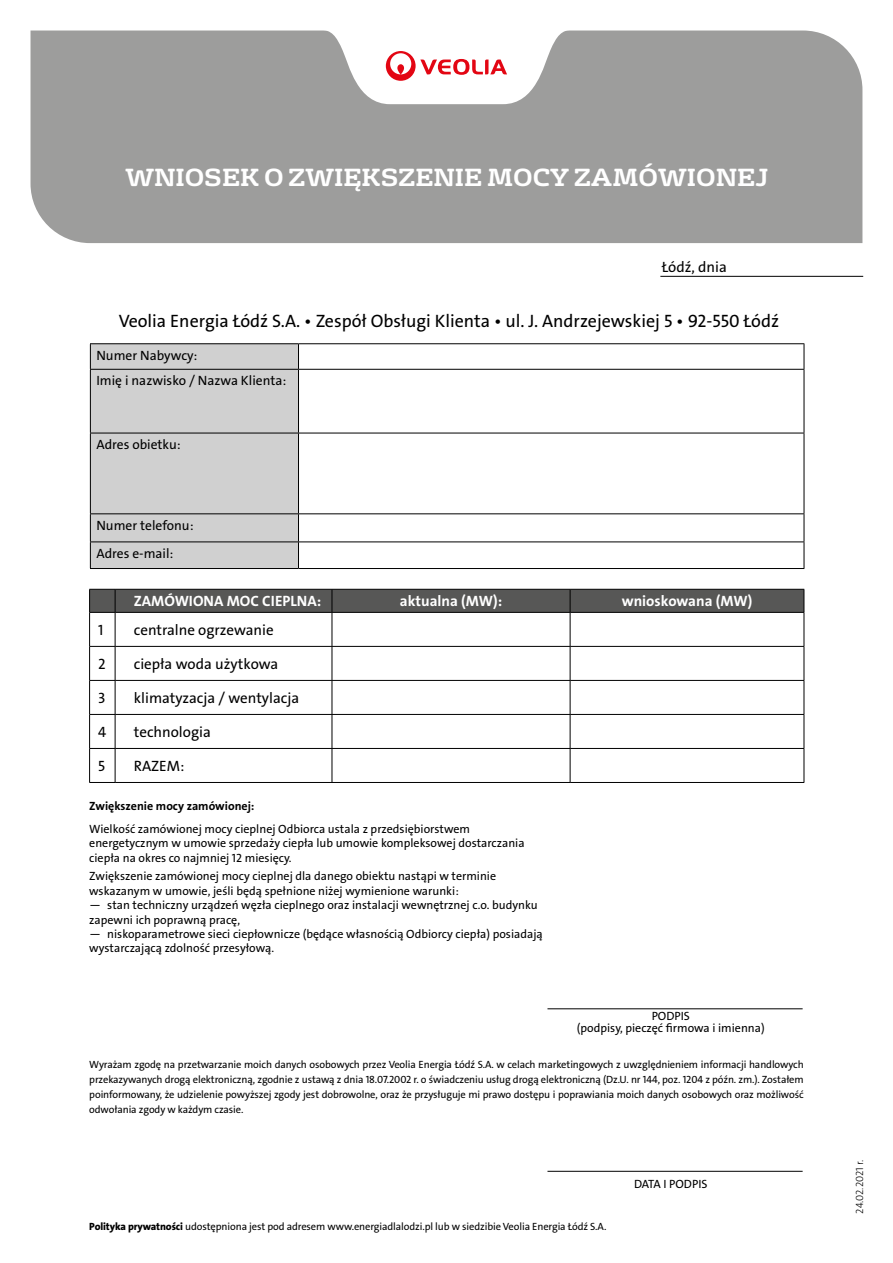
<style>
.page{position:relative;width:893px;height:1263px;background:#fff}
.page>*{position:absolute;margin:0;border:0;box-sizing:border-box;transform-origin:0 0}
.t1{font:700 24px "FS Rufus";color:#fff}
.t2{font:18px "The Sans Veolia W5 Plain";color:#000}
.t3{font:15px "The Sans Veolia W5 Plain";color:#000}
.t4{font:700 15px "The Sans Veolia W7";color:#fff}
.t5{font:13.5px/25.5px "The Sans Veolia W5 Plain";color:#000}
.t6{font:12px/14.4px "The Sans Veolia W5 Plain";color:#000}
.t7{font:700 12px "The Sans Veolia W7";color:#000}
.t8{font:10.5px/15px "The Sans Veolia W5 Plain";letter-spacing:-.01em;color:#000;text-align:justify}
.t9{font:300 10.5px "The Sans Veolia W3";letter-spacing:-.01em;color:#000}
.s1{font-family:"The Sans Veolia W8";font-weight:800}
</style>
<div class="page">
<div style="left:31px;top:104px;width:831px;height:139px;background:#9d9d9c"></div>
<svg style="left:30px;top:30px;width:833px;height:74px;fill:#9d9d9c"></svg>
<svg style="left:386px;top:51px;width:121px;height:30px"></svg>
<hr style="left:660px;top:276px;width:203px;height:1px;background:#000">
<svg style="left:89px;top:589px;width:716px;height:24px;background:#535352"></svg>
<hr style="left:89px;top:613px;width:1px;height:33px;background:#000">
<hr style="left:115px;top:612px;width:217px;height:1px;background:#000">
<hr style="left:115px;top:613px;width:1px;height:33px;background:#000">
<hr style="left:332px;top:612px;width:238px;height:1px;background:#000">
<hr style="left:332px;top:613px;width:1px;height:33px;background:#000">
<hr style="left:570px;top:612px;width:234px;height:1px;background:#000">
<hr style="left:570px;top:613px;width:1px;height:33px;background:#000">
<hr style="left:804px;top:613px;width:1px;height:33px;background:#000">
<svg style="left:89px;top:646px;width:26px;height:1px"></svg>
<hr style="left:89px;top:647px;width:1px;height:33px;background:#000">
<hr style="left:115px;top:646px;width:217px;height:1px;background:#000">
<hr style="left:115px;top:647px;width:1px;height:33px;background:#000">
<hr style="left:332px;top:646px;width:238px;height:1px;background:#000">
<hr style="left:332px;top:647px;width:1px;height:33px;background:#000">
<hr style="left:570px;top:646px;width:234px;height:1px;background:#000">
<hr style="left:570px;top:647px;width:1px;height:33px;background:#000">
<hr style="left:804px;top:647px;width:1px;height:33px;background:#000">
<svg style="left:89px;top:680px;width:26px;height:1px"></svg>
<hr style="left:89px;top:681px;width:1px;height:33px;background:#000">
<hr style="left:115px;top:680px;width:217px;height:1px;background:#000">
<hr style="left:115px;top:681px;width:1px;height:33px;background:#000">
<hr style="left:332px;top:680px;width:238px;height:1px;background:#000">
<hr style="left:332px;top:681px;width:1px;height:33px;background:#000">
<hr style="left:570px;top:680px;width:234px;height:1px;background:#000">
<hr style="left:570px;top:681px;width:1px;height:33px;background:#000">
<hr style="left:804px;top:681px;width:1px;height:33px;background:#000">
<svg style="left:89px;top:714px;width:26px;height:1px"></svg>
<hr style="left:89px;top:715px;width:1px;height:33px;background:#000">
<hr style="left:115px;top:714px;width:217px;height:1px;background:#000">
<hr style="left:115px;top:715px;width:1px;height:33px;background:#000">
<hr style="left:332px;top:714px;width:238px;height:1px;background:#000">
<hr style="left:332px;top:715px;width:1px;height:33px;background:#000">
<hr style="left:570px;top:714px;width:234px;height:1px;background:#000">
<hr style="left:570px;top:715px;width:1px;height:33px;background:#000">
<hr style="left:804px;top:715px;width:1px;height:33px;background:#000">
<svg style="left:89px;top:748px;width:26px;height:1px"></svg>
<hr style="left:89px;top:749px;width:1px;height:33px;background:#000">
<hr style="left:115px;top:748px;width:217px;height:1px;background:#000">
<hr style="left:115px;top:749px;width:1px;height:33px;background:#000">
<hr style="left:332px;top:748px;width:238px;height:1px;background:#000">
<hr style="left:332px;top:749px;width:1px;height:33px;background:#000">
<hr style="left:570px;top:748px;width:234px;height:1px;background:#000">
<hr style="left:570px;top:749px;width:1px;height:33px;background:#000">
<hr style="left:804px;top:749px;width:1px;height:33px;background:#000">
<svg style="left:89px;top:782px;width:26px;height:1px"></svg>
<hr style="left:115px;top:782px;width:217px;height:1px;background:#000">
<hr style="left:332px;top:782px;width:238px;height:1px;background:#000">
<hr style="left:570px;top:782px;width:234px;height:1px;background:#000">
<div style="left:91px;top:344px;width:207px;height:224px;background:#d0d0d0"></div>
<hr style="left:90px;top:343px;width:208px;height:1px;background:#000">
<svg style="left:90px;top:344px;width:1px;height:25px"></svg>
<hr style="left:298px;top:343px;width:506px;height:1px;background:#000">
<svg style="left:298px;top:344px;width:1px;height:25px"></svg>
<svg style="left:804px;top:344px;width:1px;height:25px"></svg>
<hr style="left:90px;top:369px;width:208px;height:1px;background:#000">
<hr style="left:90px;top:370px;width:1px;height:63px;background:#000">
<hr style="left:298px;top:369px;width:506px;height:1px;background:#000">
<hr style="left:298px;top:370px;width:1px;height:63px;background:#000">
<hr style="left:804px;top:370px;width:1px;height:63px;background:#000">
<hr style="left:90px;top:433px;width:208px;height:1px;background:#000">
<hr style="left:90px;top:433px;width:1px;height:80px;background:#000">
<hr style="left:298px;top:433px;width:506px;height:1px;background:#000">
<hr style="left:298px;top:433px;width:1px;height:80px;background:#000">
<hr style="left:804px;top:433px;width:1px;height:80px;background:#000">
<hr style="left:90px;top:513px;width:208px;height:1px;background:#000">
<hr style="left:298px;top:513px;width:506px;height:1px;background:#000">
<hr style="left:90px;top:541px;width:208px;height:1px;background:#000">
<svg style="left:90px;top:514px;width:1px;height:54px"></svg>
<hr style="left:298px;top:541px;width:506px;height:1px;background:#000">
<svg style="left:298px;top:514px;width:1px;height:54px"></svg>
<svg style="left:804px;top:514px;width:1px;height:54px"></svg>
<hr style="left:90px;top:568px;width:208px;height:1px;background:#000">
<hr style="left:298px;top:568px;width:506px;height:1px;background:#000">
<hr style="left:547px;top:1008px;width:256px;height:1px;background:#000">
<hr style="left:547px;top:1171px;width:256px;height:1px;background:#000">
<h1 class="t1" style="left:125px;top:156px;width:644px">WNIOSEK O ZWIĘKSZENIE MOCY ZAMÓWIONEJ</h1>
<h2 class="t2" style="left:119px;top:309px;width:662px">Veolia Energia Łódź S.A. • Zespół Obsługi Klienta • ul. J. Andrzejewskiej 5 • 92-550 Łódź</h2>
<p class="t5" style="left:96px;top:342px;width:191px">Numer Nabywcy:<br>Imię i nazwisko / Nazwa Klienta:</p>
<p class="t5" style="left:96px;top:432px;width:86px">Adres obietku:</p>
<p class="t5" style="left:96px;top:511px;width:99px;line-height:28px">Numer telefonu:<br>Adres e-mail:</p>
<p class="t4" style="left:134px;top:591px;width:189px">ZAMÓWIONA MOC CIEPLNA:</p>
<p class="t4" style="left:400px;top:591px;width:104px">aktualna (MW):</p>
<p class="t4" style="left:622px;top:591px;width:132px">wnioskowana (MW)</p>
<p class="t3" style="left:98px;top:620px;width:7px">1</p>
<p class="t3" style="left:134px;top:620px;width:141px">centralne ogrzewanie</p>
<p class="t3" style="left:98px;top:654px;width:9px">2</p>
<p class="t3" style="left:134px;top:654px;width:146px">ciepła woda użytkowa</p>
<p class="t3" style="left:98px;top:688px;width:9px">3</p>
<p class="t3" style="left:134px;top:688px;width:167px">klimatyzacja / wentylacja</p>
<p class="t3" style="left:98px;top:722px;width:10px">4</p>
<p class="t3" style="left:134px;top:722px;width:79px">technologia</p>
<p class="t3" style="left:98px;top:756px;width:8px">5</p>
<p class="t3" style="left:134px;top:756px;width:52px">RAZEM:</p>
<p class="t7" style="left:89px;top:798px;width:167px">Zwiększenie mocy zamówionej:</p>
<p class="t6" style="left:89px;top:822px;width:437px">Wielkość zamówionej mocy cieplnej Odbiorca ustala z przedsiębiorstwem energetycznym w umowie sprzedaży ciepła lub umowie kompleksowej dostarczania ciepła na okres co najmniej 12 miesięcy.</p>
<p class="t6" style="left:89px;top:869px;width:408px">Zwiększenie zamówionej mocy cieplnej dla danego obiektu nastąpi w terminie wskazanym w umowie, jeśli będą spełnione niżej wymienione warunki:</p>
<p class="t6" style="left:89px;top:898px;width:450px">— stan techniczny urządzeń węzła cieplnego oraz instalacji wewnętrznej c.o. budynku zapewni ich poprawną pracę,</p>
<p class="t6" style="left:89px;top:927px;width:455px">— niskoparametrowe sieci ciepłownicze (będące własnością Odbiorcy ciepła) posiadają wystarczającą zdolność przesyłową.</p>
<p class="t6" style="left:577px;top:1010px;width:189px;line-height:12px;text-align:center">PODPIS<br>(podpisy, pieczęć firmowa i imienna)</p>
<p class="t8" style="left:89px;top:1057px;width:716px">Wyrażam zgodę na przetwarzanie moich danych osobowych przez Veolia Energia Łódź S.A. w celach marketingowych z uwzględnieniem informacji handlowych przekazywanych drogą elektroniczną, zgodnie z ustawą z dnia 18.07.2002 r. o świadczeniu usług drogą elektroniczną (Dz.U. nr 144, poz. 1204 z późn. zm.). Zostałem poinformowany, że udzielenie powyższej zgody jest dobrowolne, oraz że przysługuje mi prawo dostępu i poprawiania moich danych osobowych oraz możliwość odwołania zgody w każdym czasie.</p>
<p class="t8" style="left:89px;top:1219px;width:519px"><span class="s1">Polityka prywatności</span> udostępniona jest pod adresem www.energiadlalodzi.pl lub w siedzibie Veolia Energia Łódź S.A.</p>
<p class="t6" style="left:634px;top:1177px;width:75px">DATA I PODPIS</p>
<p class="t9" style="left:853px;top:1213px;width:55px;rotate:-90deg">24.02.2021 r.</p>
</div>
